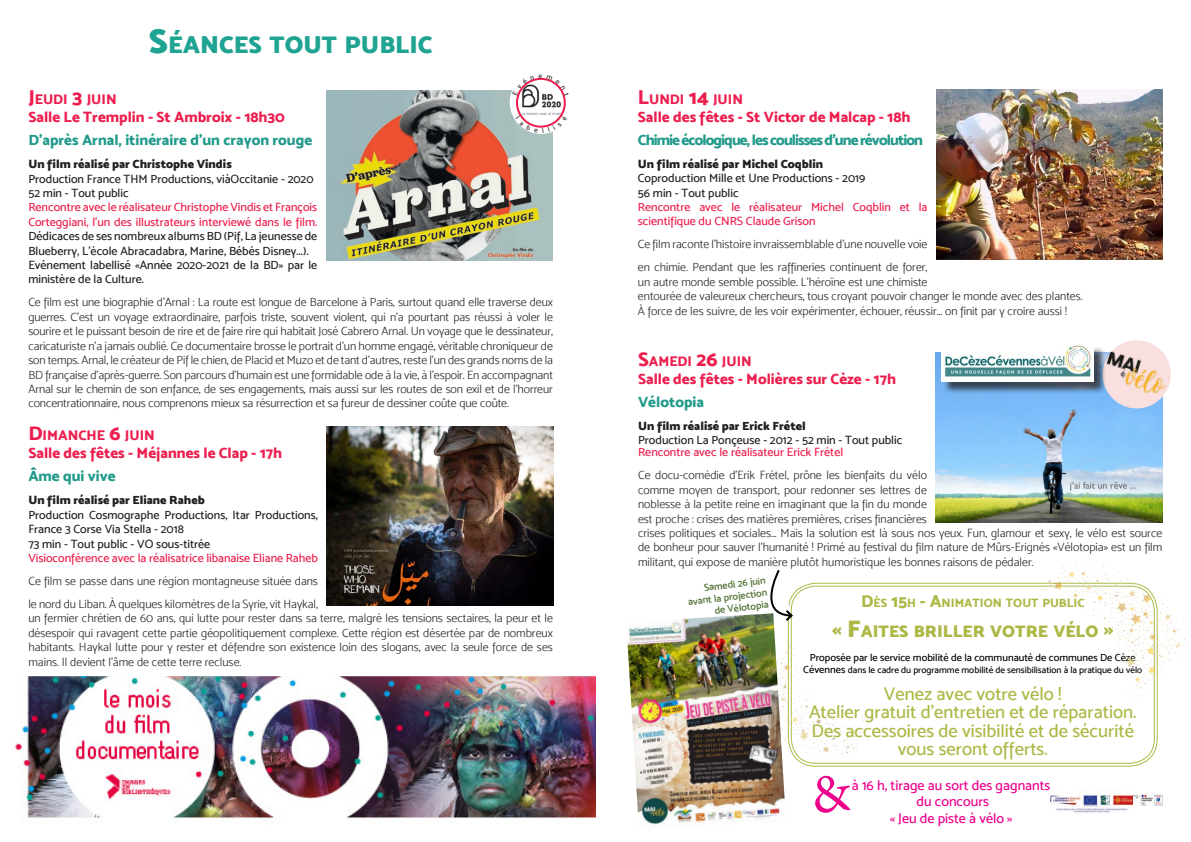
<style>
.page{position:relative;width:1191px;height:842px;background:#fff}
.page>*{position:absolute;margin:0;border:0;box-sizing:border-box;transform-origin:0 0}
.t1{font:24.5px "Mosk Ultra Bold 900";color:#1fa392}
.t2{font:18.5px/18.5px "Mosk Medium 500";color:#adb846;text-align:center}
.t3{font:17px "Mosk Ultra Bold 900";color:#adb846}
.t4{font:15px "Mosk Extra Bold 800";color:#ed1e4e}
.t5{font:15px "Mosk Extra Bold 800";color:#219a8b}
.t6{font:15px "Mosk Extra Bold 800";letter-spacing:-.06em;color:#219a8b}
.t7{font:14px "Mosk Medium 500";color:#ed028c}
.t8{font:14px "Mosk Extra Bold 800";color:#ed1e4e}
.t9{font:12.1px "Mosk Extra Bold 800";color:#adb846}
.t10{font:12px/14.4px "Mosk Light 300";color:#231f20}
.t11{font:12px/14.4px "Mosk Medium 500";color:#ed1e4e}
.t12{font:12px/14.4px "Mosk Medium 500";color:#231f20}
.t13{font:12px "Mosk Ultra Bold 900";color:#231f20}
.t14{font:10.4px "Mosk Medium 500";color:#000002}
.t15{font:10px "Mosk Semi Bold 600";color:#547438}
.t16{font:9.2px "Mosk Medium 500";color:#000002}
.s1{font-size:35px}
.s2{font-size:20px}
.s3{color:#231f20}
.s4{font-size:17.3px}
.s5{font-family:"Mosk Extra Bold 800";font-size:24.3px}
.s6{font-size:24.3px}
.s7{font-size:10.4px}
</style>
<div class="page">
<img style="left:936px;top:89px;width:226px;height:170px">
<img style="left:326px;top:427px;width:227px;height:179px">
<img style="left:15px;top:676px;width:580px;height:142px">
<img style="left:935px;top:352px;width:227px;height:170px">
<img style="left:326px;top:90px;width:226px;height:171px">
<div style="left:510px;top:71px;width:63px;height:63px;background:#fff;border-radius:50%"></div>
<img style="left:519px;top:96px;width:44px;height:20px">
<div style="left:516px;top:78px;width:50px;height:50px;border:2px solid #ed1e4e;border-radius:50%"></div>
<img style="left:786px;top:634px;width:97px;height:133px">
<img style="left:1019px;top:564px;width:170px;height:149px">
<svg style="left:770px;top:570px;width:24px;height:53px"></svg>
<img style="left:1098px;top:340px;width:73px;height:72px">
<img style="left:627px;top:613px;width:159px;height:212px">
<div style="left:943px;top:346px;width:163px;height:48px;background:#231f20;opacity:.75"></div>
<img style="left:941px;top:344px;width:152px;height:37px">
<img style="left:1049px;top:789px;width:85px;height:24px">
<img style="left:1134px;top:794px;width:29px;height:12px">
<svg style="left:512px;top:77px;width:53px;height:19px"></svg>
<svg style="left:515px;top:116px;width:47px;height:17px"></svg>
<p class="t1" style="left:149px;top:29px;width:284px"><span class="s1">S</span>ÉANCES TOUT PUBLIC</p>
<p class="t8" style="left:28px;top:91px;width:90px"><span class="s2">J</span>EUDI <span class="s2">3</span> JUIN</p>
<p class="t4" style="left:28px;top:108px;width:258px">Salle Le Tremplin - St Ambroix - 18h30</p>
<p class="t5" style="left:28px;top:131px;width:285px">D’après Arnal, itinéraire d’un crayon rouge</p>
<p class="t13" style="left:28px;top:157px;width:205px">Un film réalisé par Christophe Vindis</p>
<p class="t12" style="left:28px;top:171px;width:287px">Production France THM Productions, viàOccitanie - 2020</p>
<p class="t12" style="left:28px;top:186px;width:102px">52 min - Tout public</p>
<p class="t11" style="left:28px;top:200px;width:290px;text-align:justify">Rencontre avec le réalisateur Christophe Vindis et François Corteggiani, l’un des illustrateurs interviewé dans le film.<br><span class="s3">Dédicaces de ses nombreux albums BD (Pif, La jeunesse de Blueberry, L’école Abracadabra, Marine, Bébés Disney...).</span></p>
<p class="t12" style="left:28px;top:258px;width:290px">Evénement labellisé «Année 2020-2021 de la BD» par le ministère de la Culture.</p>
<p class="t10" style="left:28px;top:295px;width:526px;text-align:justify">Ce film est une biographie d’Arnal : La route est longue de Barcelone à Paris, surtout quand elle traverse deux guerres. C’est un voyage extraordinaire, parfois triste, souvent violent, qui n’a pourtant pas réussi à voler le sourire et le puissant besoin de rire et de faire rire qui habitait José Cabrero Arnal. Un voyage que le dessinateur, caricaturiste n’a jamais oublié. Ce documentaire brosse le portrait d’un homme engagé, véritable chroniqueur de son temps. Arnal, le créateur de Pif le chien, de Placid et Muzo et de tant d’autres, reste l’un des grands noms de la BD française d’après-guerre. Son parcours d’humain est une formidable ode à la vie, à l’espoir. En accompagnant Arnal sur le chemin de son enfance, de ses engagements, mais aussi sur les routes de son exil et de l’horreur concentrationnaire, nous comprenons mieux sa résurrection et sa fureur de dessiner coûte que coûte.</p>
<p class="t8" style="left:28px;top:427px;width:128px"><span class="s2">D</span>IMANCHE <span class="s2">6</span> JUIN</p>
<p class="t4" style="left:28px;top:444px;width:255px">Salle des fêtes - Méjannes le Clap - 17h</p>
<p class="t5" style="left:28px;top:467px;width:89px">Âme qui vive</p>
<p class="t13" style="left:28px;top:493px;width:178px">Un film réalisé par Eliane Raheb</p>
<p class="t12" style="left:28px;top:507px;width:291px">Production Cosmographe Productions, Itar Productions,<br>France 3 Corse Via Stella - 2018</p>
<p class="t12" style="left:28px;top:536px;width:183px">73 min - Tout public - VO sous-titrée</p>
<p class="t11" style="left:28px;top:551px;width:291px">Visioconférence avec la réalisatrice libanaise Eliane Raheb</p>
<p class="t10" style="left:28px;top:569px;width:291px;line-height:23px">Ce film se passe dans une région montagneuse située dans le nord du Liban. À quelques kilomètres de la Syrie, vit Haykal,</p>
<p class="t10" style="left:28px;top:611px;width:526px;text-align:justify">un fermier chrétien de 60 ans, qui lutte pour rester dans sa terre, malgré les tensions sectaires, la peur et le désespoir qui ravagent cette partie géopolitiquement complexe. Cette région est désertée par de nombreux habitants. Haykal lutte pour y rester et défendre son existence loin des slogans, avec la seule force de ses mains. Il devient l’âme de cette terre recluse.</p>
<p class="t8" style="left:638px;top:90px;width:107px"><span class="s2">L</span>UNDI <span class="s2">14</span> JUIN</p>
<p class="t4" style="left:638px;top:107px;width:274px">Salle des fêtes - St Victor de Malcap - 18h</p>
<p class="t6" style="left:638px;top:130px;width:287px">Chimie écologique, les coulisses d’une révolution</p>
<p class="t13" style="left:638px;top:156px;width:187px">Un film réalisé par Michel Coqblin</p>
<p class="t12" style="left:638px;top:171px;width:229px">Coproduction Mille et Une Productions - 2019</p>
<p class="t12" style="left:638px;top:185px;width:102px">56 min - Tout public</p>
<p class="t11" style="left:638px;top:200px;width:291px">Rencontre avec le réalisateur Michel Coqblin et la scientifique du CNRS Claude Grison</p>
<p class="t10" style="left:638px;top:233px;width:291px;line-height:23px">Ce film raconte l’histoire invraissemblable d’une nouvelle voie en chimie. Pendant que les raffineries continuent de forer,</p>
<p class="t10" style="left:638px;top:275px;width:446px">un autre monde semble possible. L’héroïne est une chimiste<br>entourée de valeureux chercheurs, tous croyant pouvoir changer le monde avec des plantes.</p>
<p class="t10" style="left:638px;top:303px;width:430px">À force de les suivre, de les voir expérimenter, échouer, réussir... on finit par y croire aussi !</p>
<p class="t8" style="left:638px;top:352px;width:115px"><span class="s2">S</span>AMEDI <span class="s2">26</span> JUIN</p>
<p class="t4" style="left:638px;top:370px;width:259px">Salle des fêtes - Molières sur Cèze - 17h</p>
<p class="t5" style="left:638px;top:393px;width:67px">Vélotopia</p>
<p class="t13" style="left:638px;top:418px;width:169px">Un film réalisé par Erick Frétel</p>
<p class="t12" style="left:638px;top:433px;width:266px">Production La Ponçeuse - 2012 - 52 min - Tout public</p>
<p class="t11" style="left:638px;top:445px;width:207px">Rencontre avec le réalisateur Erick Frétel</p>
<p class="t10" style="left:638px;top:468px;width:526px">Ce docu-comédie d’Erik Frétel, prône les bienfaits du vélo<br>comme moyen de transport, pour redonner ses lettres de<br>noblesse à la petite reine en imaginant que la fin du monde<br>est proche : crises des matières premières, crises financières<br>crises politiques et sociales... Mais la solution est là sous nos yeux. Fun, glamour et sexy, le vélo est source de bonheur pour sauver l’humanité ! Primé au festival du film nature de Mûrs-Erignés «Vélotopia» est un film militant, qui expose de manière plutôt humoristique les bonnes raisons de pédaler.</p>
<p class="t15" style="left:703px;top:582px;width:64px;rotate:-7deg">Samedi 26 juin</p>
<p class="t15" style="left:687px;top:596px;width:81px;rotate:-7deg">avant la projection</p>
<p class="t15" style="left:714px;top:605px;width:56px;rotate:-7deg">de Vélotopia</p>
<p class="t9" style="left:861px;top:595px;width:225px"><span class="s4">D</span>ÈS <span class="s4">15</span>H <span class="s4">- A</span>NIMATION TOUT PUBLIC</p>
<p class="t3" style="left:832px;top:620px;width:283px"><span class="s5">«</span> <span class="s6">F</span>AITES BRILLER VOTRE VÉLO <span class="s5">»</span></p>
<p class="t14" style="left:810px;top:651px;width:327px">Proposée par le service mobilité de la communauté de communes De Cèze</p>
<p class="t16" style="left:803px;top:664px;width:340px"><span class="s7">Cévennes</span> dans le cadre du programme mobilité de sensibilisation à la pratique du vélo</p>
<p class="t2" style="left:884px;top:684px;width:179px">Venez avec votre vélo !</p>
<p class="t2" style="left:809px;top:702px;width:329px">Atelier gratuit d’entretien et de réparation.</p>
<p class="t2" style="left:811px;top:721px;width:324px">Des accessoires de visibilité et de sécurité vous seront offerts.</p>
<p class="t7" style="left:852px;top:776px;width:200px">à 16 h, tirage au sort des gagnants</p>
<p class="t7" style="left:916px;top:793px;width:74px">du concours</p>
<p class="t7" style="left:889px;top:810px;width:124px">« Jeu de piste à vélo »</p>
</div>
